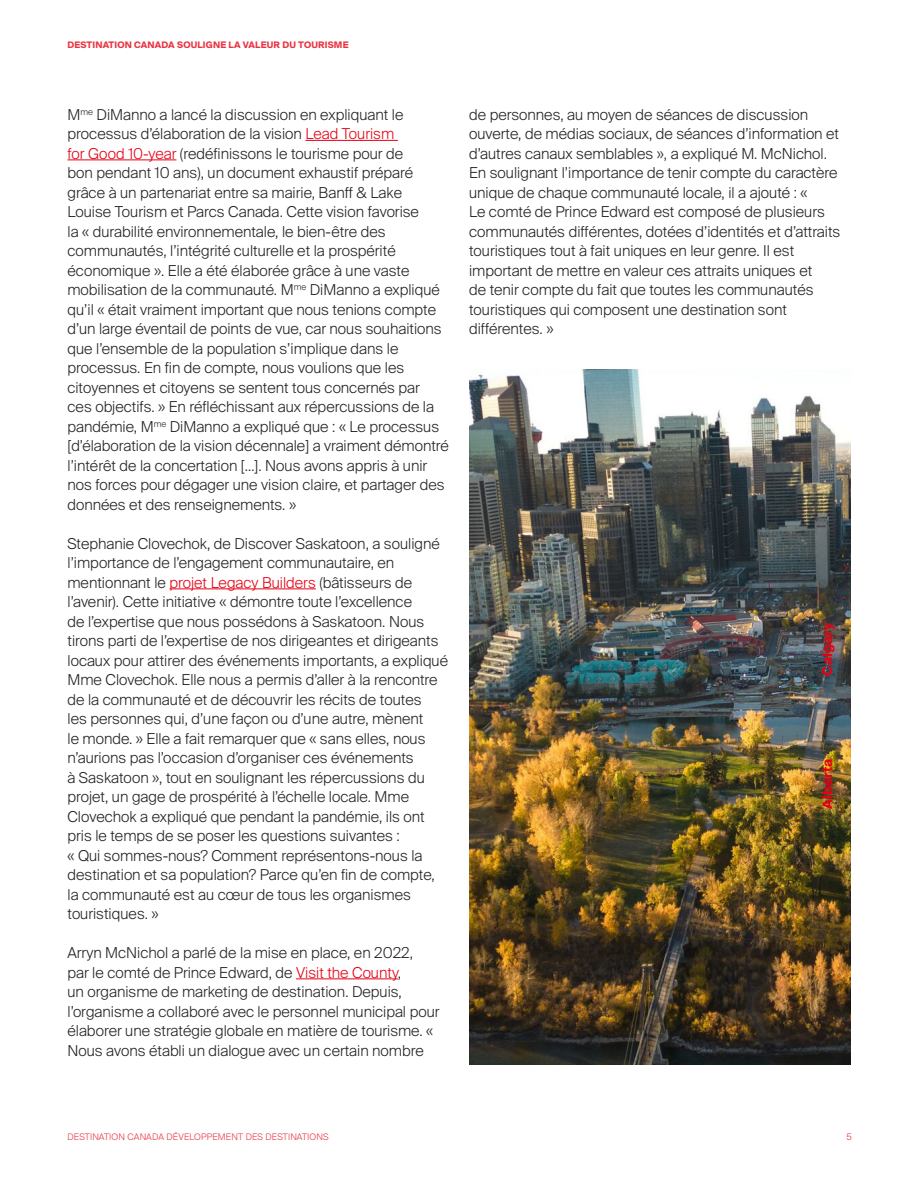
<style>
.page{position:relative;width:918px;height:1188px;background:#fff}
.page>*{position:absolute;margin:0;border:0;box-sizing:border-box;transform-origin:0 0}
.t1{font:300 15px/19.5px "Suisse Intl";color:#242021}
.t2{font:300 15px/19.5px "Suisse Intl";color:#231f20}
.t3{font:700 13.5px "Suisse Intl";letter-spacing:.01em;color:#e60013}
.t4{font:300 9px "Suisse Intl";letter-spacing:.02em;color:#eb3342}
.t5{font:700 9px "Suisse Intl";letter-spacing:.02em;color:#eb3342}
.s1{color:#e60013}
</style>
<div class="page">
<hr style="left:305px;top:140px;width:93px;height:1px;background:#e60013">
<hr style="left:68px;top:160px;width:108px;height:1px;background:#e60013">
<hr style="left:169px;top:589px;width:147px;height:1px;background:#e60013">
<hr style="left:296px;top:979px;width:102px;height:1px;background:#e60013">
<img style="left:469px;top:369px;width:381px;height:696px">
<p class="t5" style="left:68px;top:39px;width:283px">DESTINATION CANADA SOULIGNE LA VALEUR DU TOURISME</p>
<p class="t1" style="left:68px;top:105px;width:383px">M<sup>me</sup> DiManno a lancé la discussion en expliquant le processus d’élaboration de la vision <span class="s1">Lead Tourism<br>for Good 10-year</span> (redéfinissons le tourisme pour de<br>bon pendant 10 ans), un document exhaustif préparé grâce à un partenariat entre sa mairie, Banff &amp; Lake Louise Tourism et Parcs Canada. Cette vision favorise<br>la « durabilité environnementale, le bien-être des communautés, l’intégrité culturelle et la prospérité économique ». Elle a été élaborée grâce à une vaste mobilisation de la communauté. M<sup>me</sup> DiManno a expliqué qu’il « était vraiment important que nous tenions compte d’un large éventail de points de vue, car nous souhaitions que l’ensemble de la population s’implique dans le processus. En fin de compte, nous voulions que les citoyennes et citoyens se sentent tous concernés par<br>ces objectifs. » En réfléchissant aux répercussions de la pandémie, M<sup>me</sup> DiManno a expliqué que : « Le processus [d’élaboration de la vision décennale] a vraiment démontré l’intérêt de la concertation […]. Nous avons appris à unir nos forces pour dégager une vision claire, et partager des données et des renseignements. »</p>
<p class="t1" style="left:68px;top:534px;width:382px">Stephanie Clovechok, de Discover Saskatoon, a souligné l’importance de l’engagement communautaire, en mentionnant le <span class="s1">projet Legacy Builders</span> (bâtisseurs de l’avenir). Cette initiative « démontre toute l’excellence<br>de l’expertise que nous possédons à Saskatoon. Nous tirons parti de l’expertise de nos dirigeantes et dirigeants locaux pour attirer des événements importants, a expliqué Mme Clovechok. Elle nous a permis d’aller à la rencontre de la communauté et de découvrir les récits de toutes<br>les personnes qui, d’une façon ou d’une autre, mènent<br>le monde. » Elle a fait remarquer que « sans elles, nous n’aurions pas l’occasion d’organiser ces événements<br>à Saskatoon », tout en soulignant les répercussions du projet, un gage de prospérité à l’échelle locale. Mme Clovechok a expliqué que pendant la pandémie, ils ont pris le temps de se poser les questions suivantes :<br>« Qui sommes-nous? Comment représentons-nous la destination et sa population? Parce qu’en fin de compte, la communauté est au cœur de tous les organismes touristiques. »</p>
<p class="t1" style="left:68px;top:943px;width:374px">Arryn McNichol a parlé de la mise en place, en 2022,<br>par le comté de Prince Edward, de <span class="s1">Visit the County</span>,<br>un organisme de marketing de destination. Depuis, l’organisme a collaboré avec le personnel municipal pour élaborer une stratégie globale en matière de tourisme. « Nous avons établi un dialogue avec un certain nombre</p>
<p class="t2" style="left:469px;top:105px;width:373px">de personnes, au moyen de séances de discussion ouverte, de médias sociaux, de séances d’information et d’autres canaux semblables », a expliqué M. McNichol.<br>En soulignant l’importance de tenir compte du caractère unique de chaque communauté locale, il a ajouté : «<br>Le comté de Prince Edward est composé de plusieurs communautés différentes, dotées d’identités et d’attraits touristiques tout à fait uniques en leur genre. Il est important de mettre en valeur ces attraits uniques et<br>de tenir compte du fait que toutes les communautés touristiques qui composent une destination sont différentes. »</p>
<p class="t3" style="left:820px;top:676px;width:54px;rotate:-90deg">Calgary</p>
<p class="t3" style="left:820px;top:809px;width:52px;rotate:-90deg">Alberta</p>
<p class="t4" style="left:68px;top:1132px;width:263px">DESTINATION CANADA DÉVELOPPEMENT DES DESTINATIONS</p>
<p class="t4" style="left:847px;top:1132px;width:7px">5</p>
</div>
